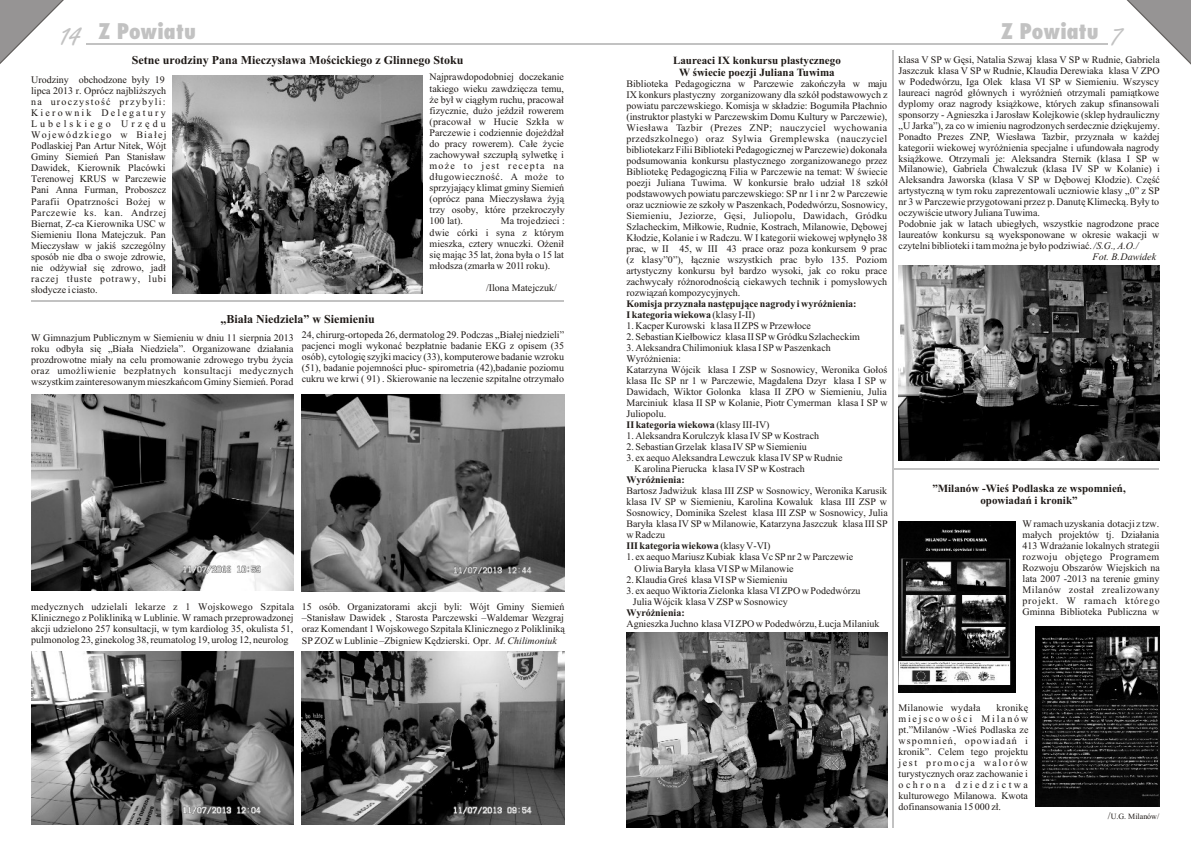
<style>
.page{position:relative;width:1191px;height:842px;background:#fff}
.page>*{position:absolute;margin:0;border:0;box-sizing:border-box;transform-origin:0 0}
.t1{font:33.9px "PL Freeport";color:#c2c2c2}
.t2{font:800 21px "Fujiyama";color:#c2c2c2}
.t3{font:700 12px "Times New Roman CE";color:#1f1a17}
.t4{font:700 11px/12.2px "Times New Roman CE";color:#1f1a17;text-align:center}
.t5{font:10px/11.1px "Times New Roman CE";color:#1f1a17;text-align:justify}
.t6{font:700 10px/11.1px "Times New Roman CE";color:#1f1a17}
.t7{font:italic 10px "Times New Roman CE";color:#1f1a17}
.t8{font:8px "Times New Roman CE";color:#1f1a17}
.s1{font-style:italic}
.s2{font-weight:400}
.s3{font-weight:700}
.s4{font-size:10px}
</style>
<div class="page">
<img style="left:899px;top:265px;width:260px;height:196px">
<img style="left:626px;top:632px;width:261px;height:196px">
<img style="left:31px;top:394px;width:262px;height:197px">
<img style="left:302px;top:394px;width:262px;height:197px">
<img style="left:899px;top:521px;width:116px;height:171px">
<img style="left:1035px;top:626px;width:124px;height:181px">
<hr style="left:892px;top:51px;width:2px;height:777px;background:#c2c2c2">
<hr style="left:893px;top:468px;width:266px;height:2px;background:#c2c2c2">
<hr style="left:31px;top:300px;width:533px;height:2px;background:#c2c2c2">
<svg style="left:1126px;top:0;width:65px;height:65px"></svg>
<svg style="left:0;top:0;width:64px;height:64px"></svg>
<hr style="left:87px;top:43px;width:1021px;height:2px;background:#c2c2c2">
<img style="left:31px;top:652px;width:262px;height:173px">
<img style="left:302px;top:652px;width:262px;height:173px">
<img style="left:173px;top:75px;width:249px;height:218px">
<h2 class="t2" style="left:98px;top:23px;width:99px">Z Powiatu</h2>
<h2 class="t2" style="left:1001px;top:23px;width:99px">Z Powiatu</h2>
<h1 class="t1" style="left:60px;top:15px;width:22px">14</h1>
<h1 class="t1" style="left:1111px;top:15px;width:12px">7</h1>
<p class="t3" style="left:132px;top:56px;width:333px">Setne urodziny Pana Mieczys³awa Moœcickiego z Glinnego Stoku</p>
<p class="t5" style="left:31px;top:75px;width:137px;text-align:left">Urodziny obchodzone by³y 19 lipca 2013 r. Oprócz najbli¿szych na uroczystoœæ przybyli:<br>Kierownik Delegatury<br>Lubelskiego Urzêdu<br>Wojewódzkiego w Bia³ej<br>Podlaskiej Pan Artur Nitek, Wójt<br>Gminy Siemieñ Pan Stanis³aw<br>Dawidek, Kierownik Placówki<br>Terenowej KRUS w Parczewie<br>Pani Anna Furman, Proboszcz<br>Parafii Opatrznoœci Bo¿ej w<br>Parczewie ks. kan. Andrzej<br>Biernat, Z-ca Kierownika USC w<br>Siemieniu Ilona Matejczuk. Pan<br>Mieczys³aw w jakiœ szczególny sposób nie dba o swoje zdrowie, nie od¿ywia³ siê zdrowo, jad³ raczej t³uste potrawy, lubi s³odycze i ciasto.</p>
<p class="t5" style="left:430px;top:73px;width:137px">Najprawdopodobniej doczekanie takiego wieku zawdziêcza temu, ¿e by³ w ci¹g³ym ruchu, pracowa³ fizycznie, du¿o jeŸdzi³ rowerem (pracowa³ w Hucie Szk³a w Parczewie i codziennie doje¿d¿a³ do pracy rowerem). Ca³e ¿ycie zachowywa³ szczup³¹ sylwetkê i mo¿e to jest recepta na d³ugowiecznoœæ. A mo¿e to sprzyjaj¹cy klimat gminy Siemieñ (oprócz pana Mieczys³awa ¿yj¹ trzy osoby, które przekroczy³y 100 lat).</p>
<p class="t5" style="left:430px;top:217px;width:137px;text-indent:71px">Ma troje dzieci : dwie córki i syna z którym mieszka, cztery wnuczki. O¿eni³ siê maj¹c 35 lat, ¿ona by³a o 15 lat m³odsza (zmar³a w 2011 roku).</p>
<p class="t5" style="left:486px;top:283px;width:72px">/Ilona Matejczuk/</p>
<p class="t3" style="left:221px;top:314px;width:156px">„Bia³a Niedziela” w Siemieniu</p>
<p class="t5" style="left:302px;top:330px;width:264px">24, chirurg-ortopeda 26, dermatolog 29. Podczas „Bia³ej niedzieli” pacjenci mogli wykonaæ bezp³atnie badanie EKG z opisem (35 osób), cytologiê szyjki macicy (33), komputerowe badanie wzroku (51), badanie pojemnoœci p³uc- spirometria (42),badanie poziomu cukru we krwi ( 91) . Skierowanie na leczenie szpitalne otrzyma³o</p>
<p class="t5" style="left:31px;top:333px;width:264px">W Gimnazjum Publicznym w Siemieniu w dniu 11 sierpnia 2013 roku odby³a siê „Bia³a Niedziela”. Organizowane dzia³ania prozdrowotne mia³y na celu promowanie zdrowego trybu ¿ycia oraz umo¿liwienie bezp³atnych konsultacji medycznych wszystkim zainteresowanym mieszkañcom Gminy Siemieñ. Porad</p>
<p class="t5" style="left:31px;top:602px;width:265px">medycznych udzielali lekarze z 1 Wojskowego Szpitala Klinicznego z Poliklinik¹ w Lublinie. W ramach przeprowadzonej akcji udzielono 257 konsultacji, w tym kardiolog 35, okulista 51, pulmonolog 23, ginekolog 38, reumatolog 19, urolog 12, neurolog</p>
<p class="t5" style="left:302px;top:602px;width:265px">15 osób. Organizatorami akcji byli: Wójt Gminy Siemieñ –Stanis³aw Dawidek , Starosta Parczewski –Waldemar Wezgraj oraz Komendant 1 Wojskowego Szpitala Klinicznego z Poliklinik¹<br>SP ZOZ w Lublinie –Zbigniew Kêdzierski. Opr. <span class="s1">M. Chilimoniuk</span></p>
<p class="t4" style="left:673px;top:55px;width:169px">Laureaci IX konkursu plastycznego<br>W œwiecie poezji Juliana Tuwima</p>
<p class="t5" style="left:626px;top:79px;width:263px">Biblioteka Pedagogiczna w Parczewie zakoñczy³a w maju IX konkurs plastyczny zorganizowany dla szkó³ podstawowych z powiatu parczewskiego. Komisja w sk³adzie: Bogumi³a P³achnio (instruktor plastyki w Parczewskim Domu Kultury w Parczewie), Wies³awa Tazbir (Prezes ZNP; nauczyciel wychowania przedszkolnego) oraz Sylwia Gremplewska (nauczyciel bibliotekarz Filii Biblioteki Pedagogicznej w Parczewie) dokona³a podsumowania konkursu plastycznego zorganizowanego przez Bibliotekê Pedagogiczn¹ Filia w Parczewie na temat: W œwiecie poezji Juliana Tuwima. W konkursie bra³o udzia³ 18 szkó³ podstawowych powiatu parczewskiego: SP nr 1 i nr 2 w Parczewie oraz uczniowie ze szko³y w Paszenkach, Podedwórzu, Sosnowicy, Siemieniu, Jeziorze, Gêsi, Juliopolu, Dawidach, Gródku Szlacheckim, Mi³kowie, Rudnie, Kostrach, Milanowie, Dêbowej K³odzie, Kolanie i w Radczu. W I kategorii wiekowej wp³ynê³o 38 prac, w II 45, w III 43 prace oraz poza konkursem 9 prac (z klasy”0”), ³¹cznie wszystkich prac by³o 135. Poziom artystyczny konkursu by³ bardzo wysoki, jak co roku prace zachwyca³y ró¿norodnoœci¹ ciekawych technik i pomys³owych rozwi¹zañ kompozycyjnych.</p>
<p class="t6" style="left:626px;top:299px;width:232px">Komisja przyzna³a nastêpuj¹ce nagrody i wyró¿nienia:<br>I kategoria wiekowa <span class="s2">(klasy I-II)</span></p>
<p class="t5" style="left:626px;top:321px;width:186px">1. Kacper Kurowski klasa II ZPS w Przew³oce</p>
<p class="t5" style="left:626px;top:332px;width:235px">2. Sebastian Kie³bowicz klasa II SP w Gródku Szlacheckim</p>
<p class="t5" style="left:626px;top:343px;width:263px;text-align:left">3. Aleksandra Chilimoniuk klasa I SP w Paszenkach Wyró¿nienia:<br>Katarzyna Wójcik klasa I ZSP w Sosnowicy, Weronika Go³oœ klasa IIc SP nr 1 w Parczewie, Magdalena Dzyr klasa I SP w Dawidach, Wiktor Golonka klasa II ZPO w Siemieniu, Julia Marciniuk klasa II SP w Kolanie, Piotr Cymerman klasa I SP w Juliopolu.<br><span class="s3">II kategoria wiekowa</span> (klasy III-IV)</p>
<p class="t5" style="left:626px;top:431px;width:194px">1. Aleksandra Korulczyk klasa IV SP w Kostrach</p>
<p class="t5" style="left:626px;top:442px;width:182px">2. Sebastian Grzelak klasa IV SP w Siemieniu</p>
<p class="t5" style="left:634px;top:453px;width:210px;text-indent:-8px">3. ex aequo Aleksandra Lewczuk klasa IV SP w Rudnie<br>Karolina Pierucka klasa IV SP w Kostrach</p>
<p class="t6" style="left:626px;top:476px;width:60px">Wyró¿nienia:</p>
<p class="t5" style="left:626px;top:487px;width:263px;text-align:left">Bartosz Jadwi¿uk klasa III ZSP w Sosnowicy, Weronika Karusik klasa IV SP w Siemieniu, Karolina Kowaluk klasa III ZSP w Sosnowicy, Dominika Szelest klasa III ZSP w Sosnowicy, Julia Bary³a klasa IV SP w Milanowie, Katarzyna Jaszczuk klasa III SP w Radczu<br><span class="s3">III kategoria wiekowa</span> (klasy V-VI)</p>
<p class="t5" style="left:634px;top:553px;width:220px;text-indent:-8px">1. ex aequo Mariusz Kubiak klasa Vc SP nr 2 w Parczewie<br>Oliwia Bary³a klasa VI SP w Milanowie</p>
<p class="t5" style="left:626px;top:575px;width:163px">2. Klaudia Greœ klasa VI SP w Siemieniu</p>
<p class="t5" style="left:633px;top:586px;width:229px;text-indent:-7px">3. ex aequo Wiktoria Zielonka klasa VI ZPO w Podedwórzu<br>Julia Wójcik klasa V ZSP w Sosnowicy</p>
<p class="t6" style="left:626px;top:608px;width:60px">Wyró¿nienia:</p>
<p class="t5" style="left:626px;top:619px;width:255px">Agnieszka Juchno klasa VI ZPO w Podedwórzu, £ucja Milaniuk</p>
<p class="t5" style="left:899px;top:55px;width:263px">klasa V SP w Gêsi, Natalia Szwaj klasa V SP w Rudnie, Gabriela</p>
<p class="t5" style="left:899px;top:66px;width:263px">Jaszczuk klasa V SP w Rudnie, Klaudia Derewiaka klasa V ZPO</p>
<p class="t5" style="left:899px;top:77px;width:262px">w Podedwórzu, Iga Olek klasa VI SP w Siemieniu. Wszyscy</p>
<p class="t5" style="left:899px;top:88px;width:262px">laureaci nagród g³ównych i wyró¿nieñ otrzymali pami¹tkowe</p>
<p class="t5" style="left:899px;top:99px;width:262px">dyplomy oraz nagrody ksi¹¿kowe, których zakup sfinansowali</p>
<p class="t5" style="left:899px;top:110px;width:263px">sponsorzy - Agnieszka i Jaros³aw Kolejkowie (sklep hydrauliczny</p>
<p class="t5" style="left:899px;top:121px;width:263px">„U Jarka”), za co w imieniu nagrodzonych serdecznie dziêkujemy.</p>
<p class="t5" style="left:899px;top:132px;width:263px">Ponadto Prezes ZNP, Wies³awa Tazbir, przyzna³a w ka¿dej</p>
<p class="t5" style="left:899px;top:143px;width:262px">kategorii wiekowej wyró¿nienia specjalne i ufundowa³a nagrody</p>
<p class="t5" style="left:899px;top:154px;width:262px">ksi¹¿kowe. Otrzymali je: Aleksandra Sternik (klasa I SP w</p>
<p class="t5" style="left:899px;top:165px;width:263px">Milanowie), Gabriela Chwalczuk (klasa IV SP w Kolanie) i</p>
<p class="t5" style="left:899px;top:176px;width:263px">Aleksandra Jaworska (klasa V SP w Dêbowej K³odzie). Czêœæ</p>
<p class="t5" style="left:899px;top:186px;width:263px">artystyczn¹ w tym roku zaprezentowali uczniowie klasy „0” z SP</p>
<p class="t5" style="left:899px;top:197px;width:262px">nr 3 w Parczewie przygotowani przez p. Danutê Klimeck¹. By³y to</p>
<p class="t5" style="left:899px;top:208px;width:143px">oczywiœcie utwory Juliana Tuwima.</p>
<p class="t5" style="left:899px;top:219px;width:262px">Podobnie jak w latach ubieg³ych, wszystkie nagrodzone prace</p>
<p class="t5" style="left:899px;top:230px;width:262px">laureatów konkursu s¹ wyeksponowane w okresie wakacji w</p>
<p class="t5" style="left:899px;top:241px;width:241px">czytelni biblioteki i tam mo¿na je by³o podziwiaæ. <span class="s1">/S.G., A.O./</span></p>
<p class="t7" style="left:1093px;top:253px;width:65px">Fot. B. Dawidek</p>
<p class="t4" style="left:932px;top:484px;width:195px">”Milanów -Wieœ Podlaska ze wspomnieñ, opowiadañ i kronik”</p>
<p class="t5" style="left:1023px;top:519px;width:139px">W ramach uzyskania dotacji z tzw. ma³ych projektów tj. Dzia³ania 413 Wdra¿anie lokalnych strategii rozwoju objêtego Programem Rozwoju Obszarów Wiejskich na lata 2007 -2013 na terenie gminy Milanów zosta³ zrealizowany projekt. W ramach którego Gminna Biblioteka Publiczna w</p>
<p class="t5" style="left:899px;top:703px;width:131px;text-indent:98px">kronikê miejscowoœci Milanów pt.”Milanów -Wieœ Podlaska ze wspomnieñ, opowiadañ i kronik”. Celem tego projektu jest promocja walorów turystycznych oraz zachowanie i ochrona dziedzictwa kulturowego Milanowa. Kwota dofinansowania 15 000 z³.</p>
<p class="t5" style="left:899px;top:703px;width:83px">Milanowie wyda³a</p>
<p class="t8" style="left:1108px;top:814px;width:53px"><span class="s4">/</span>U.G. Milanów/</p>
</div>
